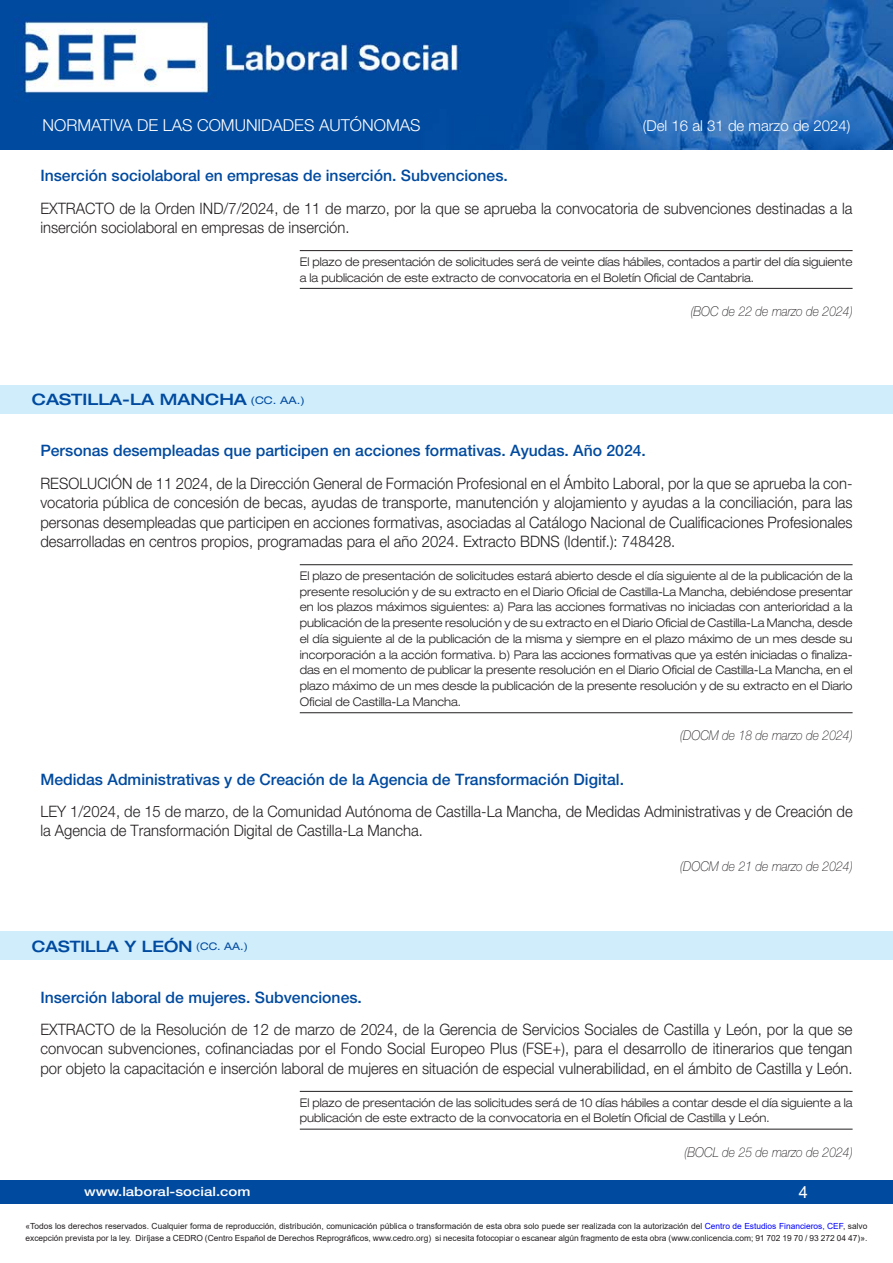
<style>
.page{position:relative;width:893px;height:1263px;background:#fff}
.page>*{position:absolute;margin:0;border:0;box-sizing:border-box;transform-origin:0 0}
.t1{font:300 16.5px "Helvetica Neue LT Std";color:#fff}
.t2{font:16.5px "Arial";color:#fff}
.Contenido{font:300 15.75px/19.5px "Helvetica Neue LT Std";color:#231f20;scale:.94 1}
.Título-cabecera{font:500 15.75px "Helvetica Neue LT Std";color:#004a9f}
.Comunidades_TOP{font:500 expanded 15.75px "Helvetica Neue LT Std";color:#004a9f;scale:1.04 1}
.Comunidades_division{font:500 expanded 15.75px "Helvetica Neue LT Std";color:#004a9f}
.t3{font:300 15px "Helvetica Neue LT Std";color:#fff}
.publicación{font:italic 100 13.5px "Helvetica Neue LT Std";color:#231f20;scale:.9 1}
.t4{font:500 12.75px "Helvetica Neue LT Std";color:#fff;scale:1.18 1}
.Plazo{font:300 expanded 12px/15.8px "Helvetica Neue LT Std";color:#231f20;scale:.92 1}
.t5{font:8.4px/12px "Arial";color:#231f20}
.s1{font-weight:400;font-size:10.5px}
.s2{color:#00f}
</style>
<div class="page">
<div style="left:0;top:1180px;width:893px;height:23px;background:#004a9f"></div>
<img style="left:0;top:0;width:893px;height:149px">
<hr style="left:300px;top:250px;width:553px;height:1px;background:#231f20">
<hr style="left:300px;top:288px;width:553px;height:1px;background:#231f20">
<hr style="left:300px;top:564px;width:553px;height:1px;background:#231f20">
<hr style="left:300px;top:712px;width:553px;height:1px;background:#231f20">
<hr style="left:300px;top:1091px;width:553px;height:1px;background:#231f20">
<hr style="left:300px;top:1129px;width:553px;height:1px;background:#231f20">
<div style="left:0;top:386px;width:893px;height:28px;background:#cfedfb"></div>
<div style="left:0;top:932px;width:893px;height:28px;background:#cfedfb"></div>
<h1 class="t1" style="left:43px;top:115px;width:379px">NORMATIVA DE LAS COMUNIDADES AUTÓNOMAS</h1>
<p class="t3" style="left:643px;top:117px;width:209px">(Del 16 al 31 de marzo de 2024)</p>
<p class="Título-cabecera" style="left:40px;top:166px;width:469px">Inserción sociolaboral en empresas de inserción. Subvenciones.</p>
<p class="Contenido" style="left:40px;top:198px;width:865px">EXTRACTO de la Orden IND/7/2024, de 11 de marzo, por la que se aprueba la convocatoria de subvenciones destinadas a la inserción sociolaboral en empresas de inserción.</p>
<p class="Plazo" style="left:300px;top:254px;width:602px">El plazo de presentación de solicitudes será de veinte días hábiles, contados a partir del día siguiente a la publicación de este extracto de convocatoria en el Boletín Oficial de Cantabria.</p>
<p class="publicación" style="left:691px;top:303px;width:181px">(BOC de 22 de marzo de 2024)</p>
<p class="Comunidades_TOP" style="left:32px;top:390px;width:264px">CASTILLA-LA MANCHA <span class="s1">(CC. AA.)</span></p>
<p class="Título-cabecera" style="left:40px;top:441px;width:607px">Personas desempleadas que participen en acciones formativas. Ayudas. Año 2024.</p>
<p class="Contenido" style="left:40px;top:473px;width:866px;text-align:justify">RESOLUCIÓN de 11 2024, de la Dirección General de Formación Profesional en el Ámbito Laboral, por la que se aprueba la con&shy;vocatoria pública de concesión de becas, ayudas de transporte, manutención y alojamiento y ayudas a la conciliación, para las personas desempleadas que participen en acciones formativas, asociadas al Catálogo Nacional de Cualificaciones Profesionales desarrolladas en centros propios, programadas para el año 2024. Extracto BDNS (Identif.): 748428.</p>
<p class="Plazo" style="left:300px;top:568px;width:602px;text-align:justify">El plazo de presentación de solicitudes estará abierto desde el día siguiente al de la publicación de la presente resolución y de su extracto en el Diario Oficial de Castilla-La Mancha, debiéndose presentar en los plazos máximos siguientes: a) Para las acciones formativas no iniciadas con anterioridad a la publicación de la presente resolución y de su extracto en el Diario Oficial de Castilla-La Mancha, desde el día siguiente al de la publicación de la misma y siempre en el plazo máximo de un mes desde su incorporación a la acción formativa. b) Para las acciones formativas que ya estén iniciadas o finaliza&shy;das en el momento de publicar la presente resolución en el Diario Oficial de Castilla-La Mancha, en el plazo máximo de un mes desde la publicación de la presente resolución y de su extracto en el Diario Oficial de Castilla-La Mancha.</p>
<p class="publicación" style="left:680px;top:728px;width:193px">(DOCM de 18 de marzo de 2024)</p>
<p class="Título-cabecera" style="left:40px;top:769px;width:585px">Medidas Administrativas y de Creación de la Agencia de Transformación Digital.</p>
<p class="Contenido" style="left:40px;top:801px;width:866px">LEY 1/2024, de 15 de marzo, de la Comunidad Autónoma de Castilla-La Mancha, de Medidas Administrativas y de Creación de la Agencia de Transformación Digital de Castilla-La Mancha.</p>
<p class="publicación" style="left:680px;top:858px;width:193px">(DOCM de 21 de marzo de 2024)</p>
<p class="Comunidades_division" style="left:32px;top:936px;width:218px">CASTILLA Y LEÓN <span class="s1">(CC. AA.)</span></p>
<p class="Título-cabecera" style="left:40px;top:987px;width:323px">Inserción laboral de mujeres. Subvenciones.</p>
<p class="Contenido" style="left:40px;top:1019px;width:866px;text-align:justify">EXTRACTO de la Resolución de 12 de marzo de 2024, de la Gerencia de Servicios Sociales de Castilla y León, por la que se convocan subvenciones, cofinanciadas por el Fondo Social Europeo Plus (FSE+), para el desarrollo de itinerarios que tengan por objeto la capacitación e inserción laboral de mujeres en situación de especial vulnerabilidad, en el ámbito de Castilla y León.</p>
<p class="Plazo" style="left:300px;top:1094px;width:602px">El plazo de presentación de las solicitudes será de 10 días hábiles a contar desde el día siguiente a la publicación de este extracto de la convocatoria en el Boletín Oficial de Castilla y León.</p>
<p class="publicación" style="left:685px;top:1144px;width:188px">(BOCL de 25 de marzo de 2024)</p>
<p class="t4" style="left:84px;top:1184px;width:143px">www.laboral-social.com</p>
<h1 class="t2" style="left:799px;top:1180px;width:11px">4</h1>
<p class="t5" style="left:26px;top:1220px;width:843px">«Todos los derechos reservados. Cualquier forma de reproducción, distribución, comunicación pública o transformación de esta obra solo puede ser realizada con la autorización del <span class="s2">Centro de Estudios Financieros, CEF</span>, salvo excepción prevista por la ley. Diríjase a CEDRO (Centro Español de Derechos Reprográficos, www.cedro.org) si necesita fotocopiar o escanear algún fragmento de esta obra (www.conlicencia.com; 91 702 19 70 / 93 272 04 47)».</p>
</div>
